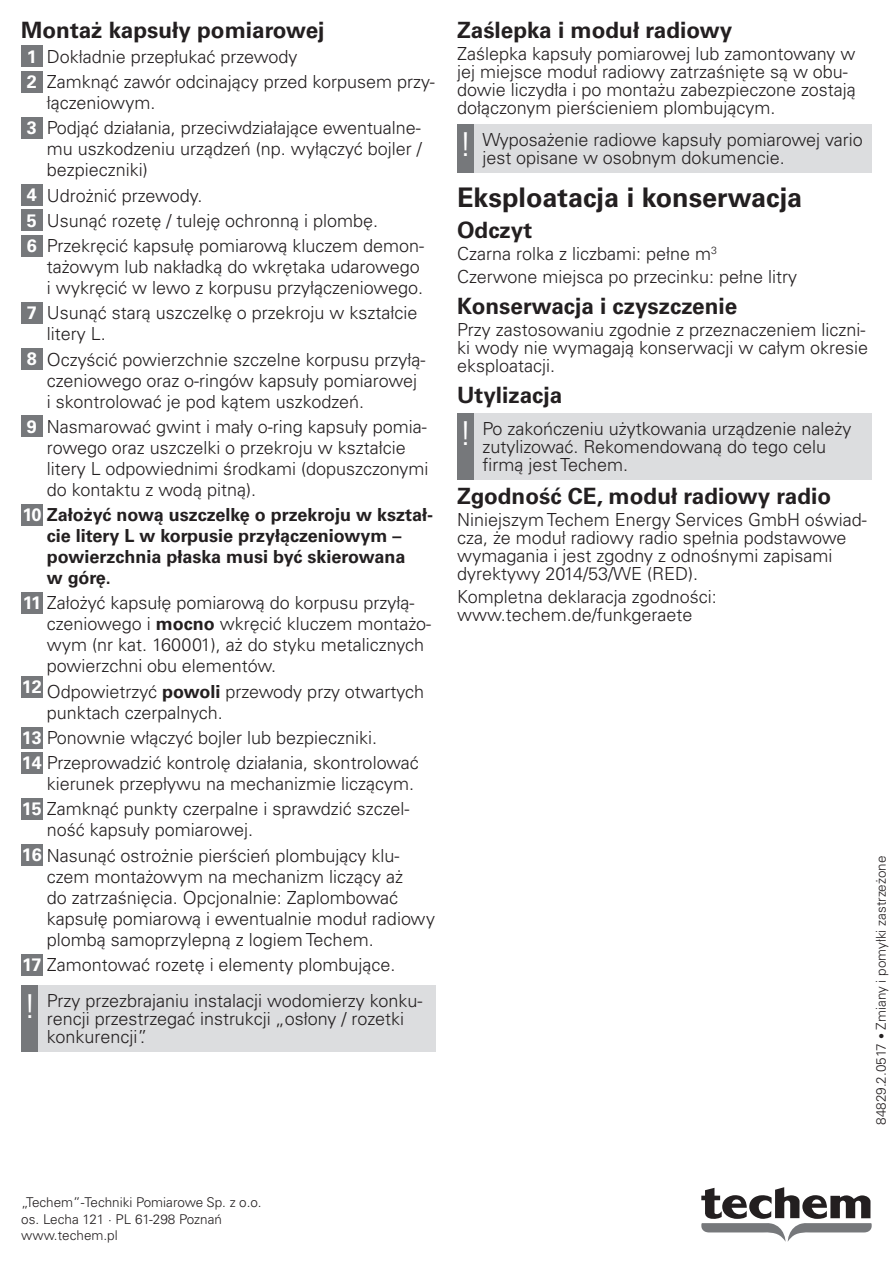
<style>
.page{position:relative;width:893px;height:1263px;background:#fff}
.page>*{position:absolute;margin:0;border:0;box-sizing:border-box;transform-origin:0 0}
.t1{font:300 33px "Univers LTCYR 45";color:#fff}
.Titel_2{font:700 27px "Univers LTCYR 65";color:#231f20}
.Titel_3{font:700 22.5px "Univers LTCYR 65";color:#231f20}
.Liste_Nummer{font:300 18px/21px "Univers LTCYR 45";color:#231f20}
.Fließtext{font:300 18px/18px "Univers LTCYR 45";color:#231f20}
.Hinweis{font:300 18px/18px "Univers LTCYR 45";color:#231f20}
.Liste_Nummer-2{font:700 18px/21px "Univers LTCYR 65";color:#231f20}
.t2{font:700 18px "Univers LTCYR 65";color:#fff}
.Seitenzeile{font:300 13.5px/16.2px "Univers LTCYR 45";color:#231f20}
.s1{color:#fff}
.s2{font-family:"Univers LTCYR 65";font-weight:700;color:#fff}
.s3{font-family:"Univers LTCYR 65";font-weight:700}
.s4{font-size:12px}
</style>
<div class="page">
<svg style="left:701px;top:1187px;width:171px;height:55px"></svg>
<div style="left:21px;top:46px;width:22px;height:21px;background:#76787b"></div>
<div style="left:21px;top:71px;width:22px;height:21px;background:#76787b"></div>
<div style="left:21px;top:117px;width:22px;height:22px;background:#76787b"></div>
<div style="left:21px;top:185px;width:22px;height:21px;background:#76787b"></div>
<div style="left:21px;top:210px;width:22px;height:21px;background:#76787b"></div>
<div style="left:21px;top:235px;width:22px;height:21px;background:#76787b"></div>
<div style="left:21px;top:302px;width:22px;height:22px;background:#76787b"></div>
<div style="left:21px;top:349px;width:22px;height:21px;background:#76787b"></div>
<div style="left:21px;top:416px;width:22px;height:21px;background:#76787b"></div>
<div style="left:21px;top:504px;width:22px;height:21px;background:#76787b"></div>
<div style="left:21px;top:592px;width:22px;height:22px;background:#76787b"></div>
<div style="left:21px;top:676px;width:22px;height:22px;background:#76787b"></div>
<div style="left:21px;top:727px;width:22px;height:21px;background:#76787b"></div>
<div style="left:21px;top:752px;width:22px;height:21px;background:#76787b"></div>
<div style="left:21px;top:798px;width:22px;height:22px;background:#76787b"></div>
<div style="left:21px;top:845px;width:22px;height:21px;background:#76787b"></div>
<div style="left:21px;top:954px;width:22px;height:21px;background:#76787b"></div>
<div style="left:21px;top:985px;width:17px;height:66px;background:#76787b"></div>
<div style="left:38px;top:985px;width:398px;height:66px;background:#dcdddf"></div>
<div style="left:457px;top:124px;width:17px;height:48px;background:#76787b"></div>
<div style="left:474px;top:124px;width:398px;height:48px;background:#dcdddf"></div>
<div style="left:457px;top:413px;width:17px;height:66px;background:#76787b"></div>
<div style="left:474px;top:413px;width:398px;height:66px;background:#dcdddf"></div>
<p class="Titel_3" style="left:21px;top:14px;width:305px">Montaż kapsuły pomiarowej</p>
<p class="t2" style="left:27px;top:43px;width:12px">1</p>
<p class="Liste_Nummer" style="left:47px;top:45px;width:252px">Dokładnie przepłukać przewody</p>
<p class="t2" style="left:27px;top:69px;width:12px">2</p>
<p class="Liste_Nummer" style="left:47px;top:71px;width:389px">Zamknąć zawór odcinający przed korpusem przy&shy;łączeniowym.</p>
<p class="t2" style="left:27px;top:115px;width:12px">3</p>
<p class="Liste_Nummer" style="left:47px;top:117px;width:377px;text-align:justify">Podjąć działania, przeciwdziałające ewentualne&shy;mu uszkodzeniu urządzeń (np. wyłączyć bojler / bezpieczniki)</p>
<p class="t2" style="left:27px;top:182px;width:12px">4</p>
<p class="Liste_Nummer" style="left:47px;top:184px;width:157px">Udrożnić przewody.</p>
<p class="t2" style="left:27px;top:207px;width:12px">5</p>
<p class="Liste_Nummer" style="left:47px;top:209px;width:333px">Usunąć rozetę / tuleję ochronną i plombę.</p>
<p class="t2" style="left:27px;top:233px;width:12px">6</p>
<p class="Liste_Nummer" style="left:47px;top:235px;width:379px">Przekręcić kapsułę pomiarową kluczem demon&shy;tażowym lub nakładką do wkrętaka udarowego i wykręcić w lewo z korpusu przyłączeniowego.</p>
<p class="t2" style="left:27px;top:300px;width:12px">7</p>
<p class="Liste_Nummer" style="left:47px;top:302px;width:372px">Usunąć starą uszczelkę o przekroju w kształcie litery L.</p>
<p class="t2" style="left:27px;top:346px;width:12px">8</p>
<p class="Liste_Nummer" style="left:47px;top:348px;width:380px">Oczyścić powierzchnie szczelne korpusu przyłą&shy;czeniowego oraz o-ringów kapsuły pomiarowej i skontrolować je pod kątem uszkodzeń.</p>
<p class="t2" style="left:27px;top:414px;width:12px">9</p>
<p class="Liste_Nummer" style="left:47px;top:415px;width:383px">Nasmarować gwint i mały o-ring kapsuły pomia&shy;rowego oraz uszczelki o przekroju w kształcie litery L odpowiednimi środkami (dopuszczonymi do kontaktu z wodą pitną).</p>
<p class="Liste_Nummer-2" style="left:22px;top:503px;width:412px"><span class="s1">10</span> Założyć nową uszczelkę o przekroju w kształ-</p>
<p class="Liste_Nummer-2" style="left:47px;top:524px;width:360px">cie litery L w korpusie przyłączeniowym – powierzchnia płaska musi być skierowana w górę.</p>
<p class="Fließtext" style="left:23px;top:593px;width:393px"><span class="s2">11</span> Założyć kapsułę pomiarową do korpusu przyłą-</p>
<p class="Liste_Nummer" style="left:47px;top:613px;width:386px">czeniowego i <span class="s3">mocno</span> wkręcić kluczem montażo&shy;wym (nr kat. 160001), aż do styku metalicznych powierzchni obu elementów.</p>
<p class="t2" style="left:22px;top:674px;width:22px">12</p>
<p class="Liste_Nummer" style="left:47px;top:680px;width:379px">Odpowietrzyć <span class="s3">powoli</span> przewody przy otwartych punktach czerpalnych.</p>
<p class="Fließtext" style="left:22px;top:728px;width:357px"><span class="s2">13</span> Ponownie włączyć bojler lub bezpieczniki.</p>
<p class="Fließtext" style="left:22px;top:753px;width:399px"><span class="s2">14</span> Przeprowadzić kontrolę działania, skontrolować</p>
<p class="Liste_Nummer" style="left:47px;top:773px;width:369px">kierunek przepływu na mechanizmie liczącym.</p>
<p class="Fließtext" style="left:22px;top:799px;width:389px"><span class="s2">15</span> Zamknąć punkty czerpalne i sprawdzić szczel-</p>
<p class="Liste_Nummer" style="left:47px;top:819px;width:208px">ność kapsuły pomiarowej.</p>
<p class="Fließtext" style="left:22px;top:846px;width:379px"><span class="s2">16</span> Nasunąć ostrożnie pierścień plombujący klu-</p>
<p class="Liste_Nummer" style="left:47px;top:865px;width:390px">czem montażowym na mechanizm liczący aż<br>do zatrzaśnięcia. Opcjonalnie: Zaplombować kapsułę pomiarową i ewentualnie moduł radiowy plombą samoprzylepną z logiem Techem.</p>
<p class="Fließtext" style="left:22px;top:955px;width:375px"><span class="s2">17</span> Zamontować rozetę i elementy plombujące.</p>
<p class="t1" style="left:23px;top:984px;width:14px">!</p>
<p class="Hinweis" style="left:47px;top:991px;width:377px">Przy przezbrajaniu instalacji wodomierzy konku&shy;rencji przestrzegać instrukcji „osłony / rozetki konkurencji”.</p>
<p class="Titel_3" style="left:457px;top:14px;width:277px">Zaślepka i moduł radiowy</p>
<p class="Fließtext" style="left:457px;top:44px;width:400px">Zaślepka kapsuły pomiarowej lub zamontowany w jej miejsce moduł radiowy zatrzaśnięte są w obu&shy;dowie liczydła i po montażu zabezpieczone zostają dołączonym pierścieniem plombującym.</p>
<p class="t1" style="left:459px;top:123px;width:14px">!</p>
<p class="Hinweis" style="left:483px;top:130px;width:382px">Wyposażenie radiowe kapsuły pomiarowej vario jest opisane w osobnym dokumencie.</p>
<p class="Titel_2" style="left:457px;top:178px;width:347px">Eksploatacja i konserwacja</p>
<p class="Titel_3" style="left:457px;top:214px;width:77px">Odczyt</p>
<p class="Fließtext" style="left:457px;top:244px;width:261px">Czarna rolka z liczbami: pełne m<sup>3</sup></p>
<p class="Fließtext" style="left:457px;top:267px;width:342px">Czerwone miejsca po przecinku: pełne litry</p>
<p class="Titel_3" style="left:457px;top:290px;width:282px">Konserwacja i czyszczenie</p>
<p class="Fließtext" style="left:457px;top:320px;width:412px">Przy zastosowaniu zgodnie z przeznaczeniem liczni&shy;ki wody nie wymagają konserwacji w całym okresie eksploatacji.</p>
<p class="Titel_3" style="left:457px;top:379px;width:107px">Utylizacja</p>
<p class="t1" style="left:459px;top:412px;width:14px">!</p>
<p class="Hinweis" style="left:483px;top:419px;width:370px">Po zakończeniu użytkowania urządzenie należy zutylizować. Rekomendowaną do tego celu firmą jest Techem.</p>
<p class="Titel_3" style="left:457px;top:480px;width:375px">Zgodność CE, moduł radiowy radio</p>
<p class="Fließtext" style="left:457px;top:510px;width:411px">Niniejszym Techem Energy Services GmbH oświad&shy;cza, że moduł radiowy radio spełnia podstawowe wymagania i jest zgodny z odnośnymi zapisami dyrektywy 2014/53/WE (RED).</p>
<p class="Fließtext" style="left:457px;top:587px;width:261px">Kompletna deklaracja zgodności: www.techem.de/funkgeraete</p>
<p class="Seitenzeile" style="left:872px;top:1125px;width:270px;rotate:-90deg">84829.2.0517 <span class="s4">•</span> Zmiany i pomyłki zastrzeżone</p>
<p class="Seitenzeile" style="left:21px;top:1194px;width:242px">„Techem”-Techniki Pomiarowe Sp. z o.o. os. Lecha 121 · PL 61-298 Poznań www.techem.pl</p>
</div>
